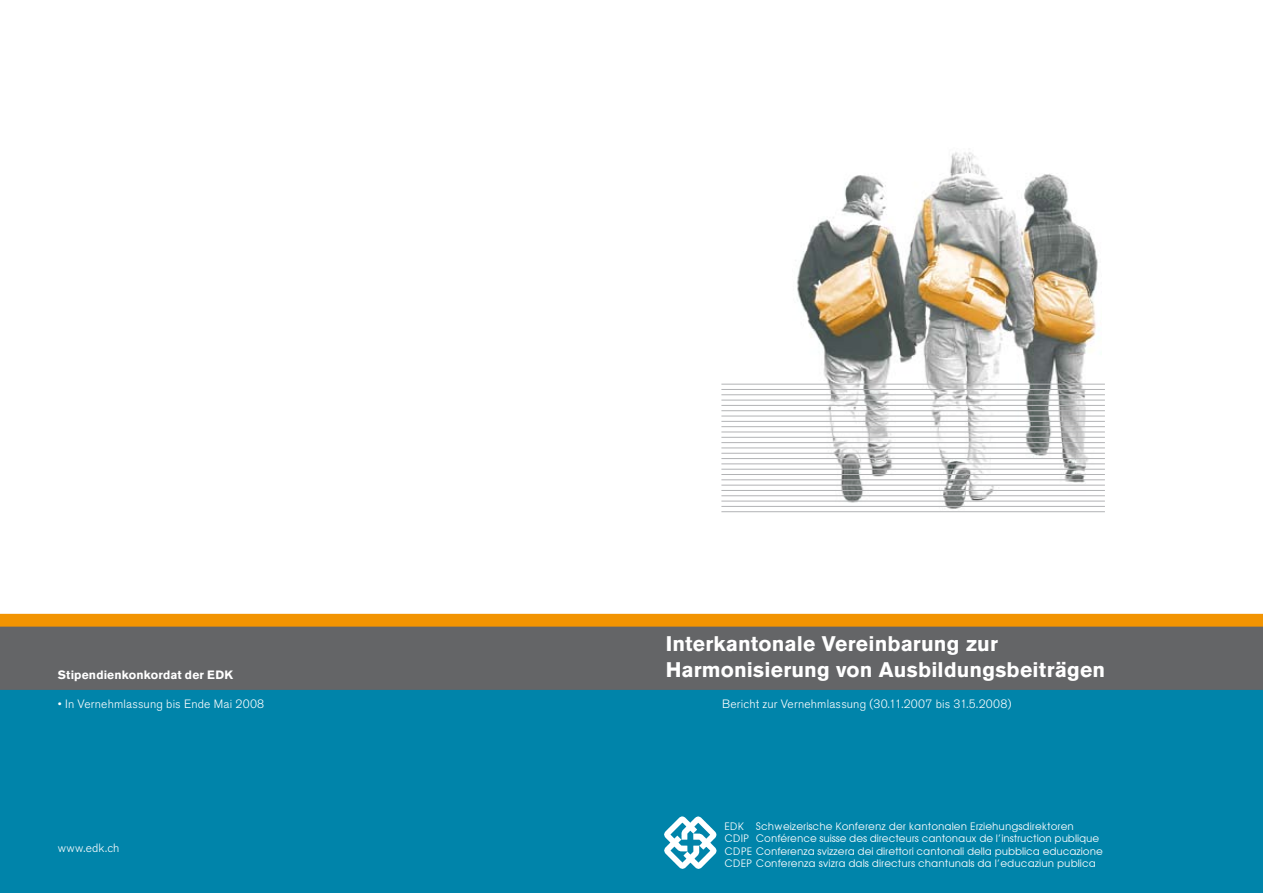
<style>
.page{position:relative;width:1263px;height:893px;background:#fff}
.page>*{position:absolute;margin:0;border:0;box-sizing:border-box;transform-origin:0 0}
.t1{font:700 21px/25.2px "Akzidenz Grotesk BQ";letter-spacing:.01em;color:#fff}
.t2{font:300 12px "Akzidenz Grotesk BQ";letter-spacing:.015em;color:#fff}
.t3{font:700 12px "Akzidenz Grotesk BQ";letter-spacing:.01em;color:#fff}
.t4{font:10.5px/12.6px "Avant Garde";color:#fff}
</style>
<div class="page">
<svg style="left:0;top:614px;width:1263px;height:13px;background:#ed9204"></svg>
<div style="left:0;top:627px;width:1263px;height:63px;background:#646567"></div>
<div style="left:0;top:690px;width:1263px;height:203px;background:#0084aa"></div>
<svg style="left:664px;top:816px;width:52px;height:53px"></svg>
<img style="left:792px;top:152px;width:309px;height:357px">
<hr style="left:721px;top:384px;width:384px;height:1px;background:#b2b3b5">
<hr style="left:721px;top:389px;width:384px;height:1px;background:#b2b3b5">
<hr style="left:721px;top:394px;width:384px;height:1px;background:#b2b3b5">
<hr style="left:721px;top:400px;width:384px;height:1px;background:#b2b3b5">
<hr style="left:721px;top:405px;width:384px;height:1px;background:#b2b3b5">
<hr style="left:721px;top:410px;width:384px;height:1px;background:#b2b3b5">
<hr style="left:721px;top:416px;width:384px;height:1px;background:#b2b3b5">
<hr style="left:721px;top:421px;width:384px;height:1px;background:#b2b3b5">
<hr style="left:721px;top:426px;width:384px;height:1px;background:#b2b3b5">
<hr style="left:721px;top:432px;width:384px;height:1px;background:#b2b3b5">
<hr style="left:721px;top:437px;width:384px;height:1px;background:#b2b3b5">
<hr style="left:721px;top:442px;width:384px;height:1px;background:#b2b3b5">
<hr style="left:721px;top:448px;width:384px;height:1px;background:#b2b3b5">
<hr style="left:721px;top:453px;width:384px;height:1px;background:#b2b3b5">
<hr style="left:721px;top:458px;width:384px;height:1px;background:#b2b3b5">
<hr style="left:721px;top:463px;width:384px;height:1px;background:#b2b3b5">
<hr style="left:721px;top:469px;width:384px;height:1px;background:#b2b3b5">
<hr style="left:721px;top:474px;width:384px;height:1px;background:#b2b3b5">
<hr style="left:721px;top:479px;width:384px;height:1px;background:#b2b3b5">
<hr style="left:721px;top:485px;width:384px;height:1px;background:#b2b3b5">
<hr style="left:721px;top:490px;width:384px;height:1px;background:#b2b3b5">
<hr style="left:721px;top:495px;width:384px;height:1px;background:#b2b3b5">
<hr style="left:721px;top:501px;width:384px;height:1px;background:#b2b3b5">
<hr style="left:721px;top:506px;width:384px;height:1px;background:#b2b3b5">
<hr style="left:721px;top:511px;width:384px;height:1px;background:#b2b3b5">
<p class="t3" style="left:58px;top:668px;width:177px">Stipendienkonkordat der EDK</p>
<p class="t2" style="left:58px;top:697px;width:208px">• In Vernehmlassung bis Ende Mai 2008</p>
<p class="t2" style="left:58px;top:841px;width:63px">www.edk.ch</p>
<h1 class="t1" style="left:665px;top:632px;width:441px">Interkantonale Vereinbarung zur<br>Harmonisierung von Ausbildungsbeiträgen</h1>
<p class="t2" style="left:722px;top:697px;width:291px">Bericht zur Vernehmlassung (30.11.2007 bis 31.5.2008)</p>
<p class="t4" style="left:724px;top:819px;width:380px">EDK Schweizerische Konferenz der kantonalen Erziehungsdirektoren<br>CDIP Conférence suisse des directeurs cantonaux de l’instruction publique CDPE Conferenza svizzera dei direttori cantonali della pubblica educazione CDEP Conferenza svizra dals directurs chantunals da l’educaziun publica</p>
</div>
